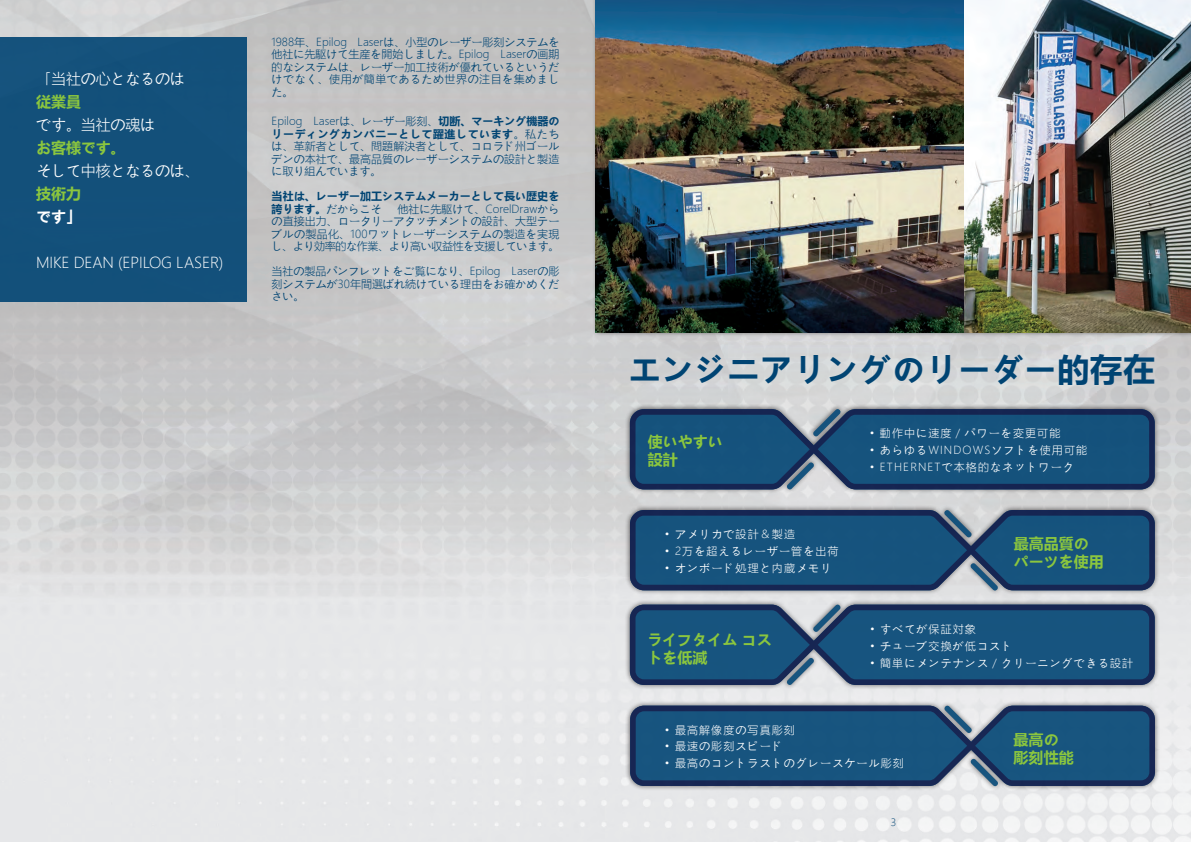
<style>
.page{position:relative;width:1191px;height:842px;background:#fff}
.page>*{position:absolute;margin:0;border:0;box-sizing:border-box;transform-origin:0 0}
.t1{font:700 32px "Microsoft Ya Hei UI";letter-spacing:.03em;color:#004473}
.t2{font:15px "Microsoft Ya Hei UI Light";letter-spacing:-.01em;color:#fff}
.t3{font:700 15px/18px "Microsoft Ya Hei UI";color:#8bc63e}
.t4{font:700 15px "Microsoft Ya Hei UI";color:#fff}
.t5{font:11px/12.5px "Microsoft Ya Hei UI Light";letter-spacing:.005em;color:#004473;text-align:justify}
.t6{font:11px "Microsoft Ya Hei UI Light";letter-spacing:.1em;color:#fff}
.t7{font:700 11px/12.5px "Microsoft Ya Hei UI";letter-spacing:.005em;color:#004473}
.t8{font:700 11px "Microsoft Ya Hei UI";letter-spacing:.05em;color:#004473}
.t9{font:10px "Microsoft Ya Hei UI Light";color:#004473}
.s1{font-family:"Microsoft Ya Hei UI";font-weight:700}
.s2{font-family:"Microsoft Ya Hei UI Light";font-weight:400}
</style>
<div class="page">
<img style="left:0;top:0;width:1191px;height:842px">
<img style="left:595px;top:0;width:369px;height:332px">
<div style="left:0;top:37px;width:246px;height:265px;background:#13507a"></div>
<div style="left:624px;top:404px;width:536px;height:387px;background:#231f20;opacity:.75"></div>
<svg style="left:630px;top:409px;width:524px;height:80px;background:#1c4f78"></svg>
<svg style="left:812px;top:409px;width:29px;height:27px"></svg>
<svg style="left:785px;top:462px;width:30px;height:27px"></svg>
<svg style="left:630px;top:605px;width:524px;height:80px;background:#1e517b"></svg>
<svg style="left:812px;top:605px;width:29px;height:27px"></svg>
<svg style="left:785px;top:658px;width:30px;height:27px"></svg>
<svg style="left:630px;top:510px;width:524px;height:80px;background:#1c5079"></svg>
<svg style="left:969px;top:563px;width:30px;height:27px"></svg>
<svg style="left:943px;top:510px;width:29px;height:27px"></svg>
<svg style="left:630px;top:706px;width:525px;height:80px;background:#1e517b"></svg>
<svg style="left:969px;top:759px;width:30px;height:27px"></svg>
<svg style="left:943px;top:706px;width:30px;height:27px"></svg>
<img style="left:964px;top:0;width:227px;height:332px">
<h2 class="t2" style="left:36px;top:69px;width:150px">「当社の心となるのは</h2>
<h2 class="t3" style="left:36px;top:92px;width:46px">従業員</h2>
<h2 class="t2" style="left:36px;top:115px;width:120px">です。当社の魂は</h2>
<h2 class="t3" style="left:36px;top:138px;width:91px">お客様です。</h2>
<h2 class="t2" style="left:36px;top:161px;width:165px">そして中核となるのは、</h2>
<h2 class="t3" style="left:36px;top:184px;width:46px">技術力</h2>
<h2 class="t4" style="left:36px;top:206px;width:46px">です」</h2>
<h2 class="t2" style="left:36px;top:253px;width:189px">MIKE DEAN (EPILOG LASER)</h2>
<p class="t5" style="left:272px;top:35px;width:289px">1988年、Epilog Laserは、小型のレーザー彫刻システムを他社に先駆けて生産を開始しました。Epilog Laserの画期的なシステムは、レーザー加工技術が優れているというだけでなく、使用が簡単であるため世界の注目を集めました。</p>
<p class="t5" style="left:272px;top:115px;width:289px">Epilog Laserは、レーザー彫刻、<span class="s1">切断、マーキング機器の</span></p>
<p class="t8" style="left:272px;top:126px;width:289px">リーディングカンパニーとして躍進しています<span class="s2">。私たち</span></p>
<p class="t5" style="left:272px;top:140px;width:289px">は、革新者として、問題解決者として、コロラド州ゴールデンの本社で、最高品質のレーザーシステムの設計と製造に取り組んでいます。</p>
<p class="t7" style="left:272px;top:190px;width:289px">当社は、レーザー加工システムメーカーとして長い歴史を誇ります。<span class="s2">だからこそ</span></p>
<p class="t5" style="left:272px;top:202px;width:289px;text-indent:126px">他社に先駆けて、CorelDrawからの直接出力、ロータリーアタッチメントの設計、大型テーブルの製品化、100ワットレーザーシステムの製造を実現し、より効率的な作業、より高い収益性を支援しています。</p>
<p class="t5" style="left:272px;top:265px;width:289px">当社の製品パンフレットをご覧になり、Epilog Laserの彫刻システムが30年間選ばれ続けている理由をお確かめください。</p>
<h1 class="t1" style="left:628px;top:347px;width:528px">エンジニアリングのリーダー的存在</h1>
<h2 class="t3" style="left:648px;top:432px;width:76px">使いやすい設計</h2>
<p class="t6" style="left:665px;top:527px;width:132px">• アメリカで設計＆製造</p>
<p class="t6" style="left:665px;top:544px;width:175px">• 2万を超えるレーザー管を出荷</p>
<p class="t6" style="left:665px;top:561px;width:168px">• オンボード処理と内蔵メモリ</p>
<h2 class="t3" style="left:647px;top:630px;width:126px">ライフタイム コストを低減</h2>
<p class="t6" style="left:869px;top:425px;width:192px">• 動作中に速度／パワーを変更可能</p>
<p class="t6" style="left:869px;top:442px;width:219px">• あらゆるWINDOWSソフトを使用可能</p>
<p class="t6" style="left:869px;top:459px;width:205px">• ETHERNETで本格的なネットワーク</p>
<h2 class="t3" style="left:1013px;top:534px;width:92px">最高品質のパーツを使用</h2>
<p class="t6" style="left:870px;top:622px;width:107px">• すべてが保証対象</p>
<p class="t6" style="left:870px;top:639px;width:144px">• チューブ交換が低コスト</p>
<p class="t6" style="left:870px;top:656px;width:265px">• 簡単にメンテナンス／クリーニングできる設計</p>
<p class="t6" style="left:665px;top:722px;width:132px">• 最高解像度の写真彫刻</p>
<p class="t6" style="left:665px;top:739px;width:119px">• 最速の彫刻スピード</p>
<p class="t6" style="left:665px;top:756px;width:240px">• 最高のコントラストのグレースケール彫刻</p>
<p class="t9" style="left:890px;top:815px;width:7px">3</p>
<h2 class="t3" style="left:1013px;top:730px;width:61px">最高の彫刻性能</h2>
</div>
